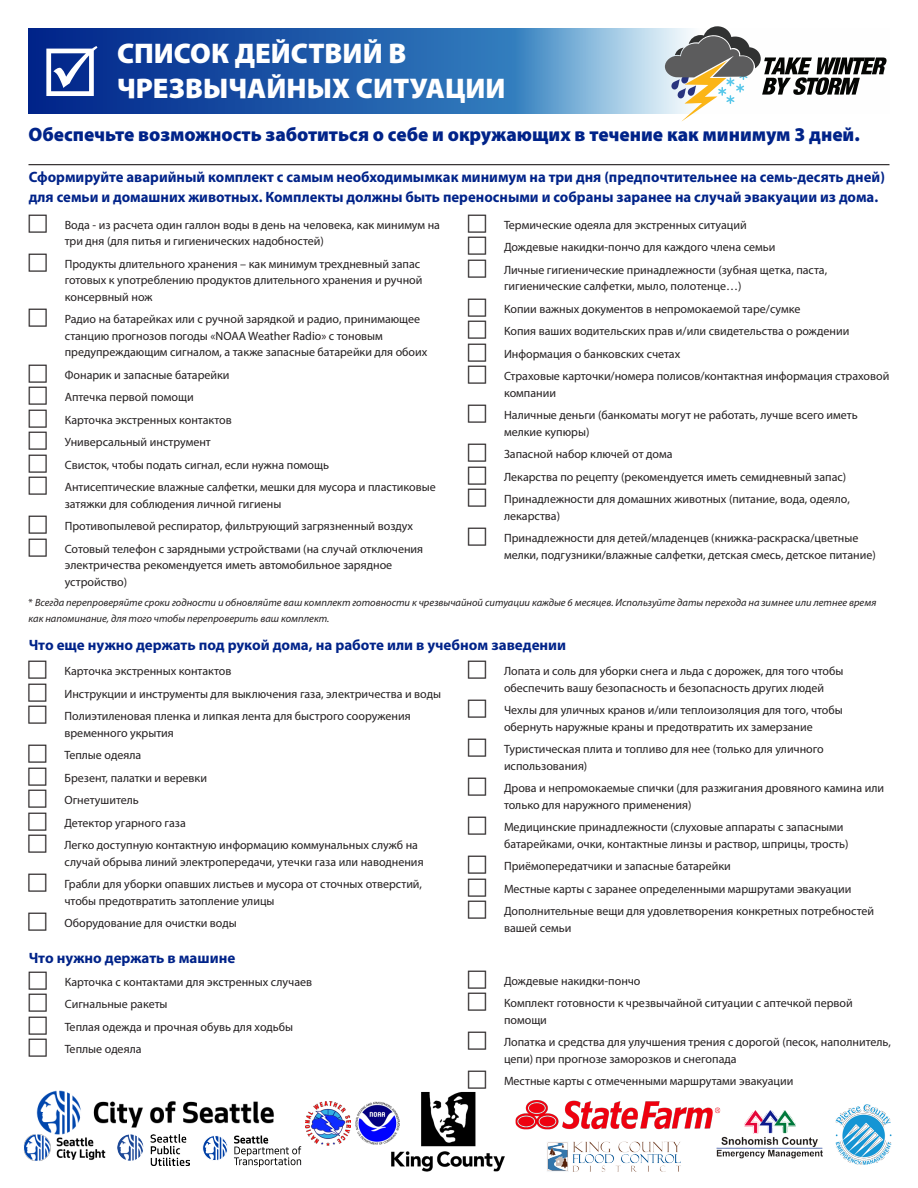
<style>
.page{position:relative;width:918px;height:1188px;background:#fff}
.page>*{position:absolute;margin:0;border:0;box-sizing:border-box;transform-origin:0 0}
.t1{font:900 28.5px/34.2px "Myriad Pro";color:#fff}
.t2{font:900 19.5px "Myriad Pro";color:#002389}
.t3{font:700 15px/19.5px "Myriad Pro";color:#002389}
.t4{font:12px/16.5px "Myriad Pro";color:#231f20}
.t5{font:italic 10.5px/16.2px "Myriad Pro";color:#231f20}
.s1{font-style:normal}
</style>
<div class="page">
<svg style="left:28px;top:28px;width:637px;height:85px;background:#356cb2"></svg>
<hr style="left:28px;top:164px;width:862px;height:1px;background:#231f20">
<svg style="left:46px;top:46px;width:51px;height:50px"></svg>
<img style="left:36px;top:1090px;width:238px;height:60px">
<img style="left:117px;top:1135px;width:73px;height:31px">
<img style="left:391px;top:1092px;width:114px;height:80px">
<img style="left:24px;top:1126px;width:88px;height:35px">
<svg style="left:234px;top:1136px;width:67px;height:31px"></svg>
<div style="left:203px;top:1135px;width:25px;height:26px;border:1px solid #fff;border-radius:50%"></div>
<svg style="left:205px;top:1136px;width:23px;height:25px"></svg>
<img style="left:515px;top:1100px;width:206px;height:30px">
<img style="left:547px;top:1141px;width:134px;height:31px">
<img style="left:715px;top:1110px;width:108px;height:49px">
<img style="left:835px;top:1104px;width:57px;height:61px">
<img style="left:305px;top:1101px;width:45px;height:45px">
<img style="left:356px;top:1101px;width:44px;height:43px">
<svg style="left:665px;top:26px;width:222px;height:96px"></svg>
<p class="t1" style="left:117px;top:36px;width:390px">СПИСОК ДЕЙСТВИЙ В<br>ЧРЕЗВЫЧАЙНЫХ СИТУАЦИИ</p>
<p class="t2" style="left:28px;top:122px;width:833px">Обеспечьте возможность заботиться о себе и окружающих в течение как минимум 3 дней.</p>
<p class="t3" style="left:29px;top:167px;width:858px">Сформируйте аварийный комплект с самым необходимымкак минимум на три дня (предпочтительнее на семь-десять дней) для семьи и домашних животных. Комплекты должны быть переносными и собраны заранее на случай эвакуации из дома.</p>
<p class="t4" style="left:504px;top:216px;width:244px">Термические одеяла для экстренных ситуаций</p>
<p class="t4" style="left:504px;top:239px;width:273px">Дождевые накидки-пончо для каждого члена семьи</p>
<p class="t4" style="left:504px;top:261px;width:325px">Личные гигиенические принадлежности (зубная щетка, паста, гигиенические салфетки, мыло, полотенце…)</p>
<p class="t4" style="left:504px;top:300px;width:298px">Копии важных документов в непромокаемой таре/сумке</p>
<p class="t4" style="left:504px;top:323px;width:347px">Копия ваших водительских прав и/или свидетельства о рождении</p>
<p class="t4" style="left:504px;top:345px;width:178px">Информация о банковских счетах</p>
<p class="t4" style="left:504px;top:368px;width:387px">Страховые карточки/номера полисов/контактная информация страховой компании</p>
<p class="t4" style="left:504px;top:407px;width:355px">Наличные деньги (банкоматы могут не работать, лучше всего иметь мелкие купюры)</p>
<p class="t4" style="left:504px;top:446px;width:170px">Запасной набор ключей от дома</p>
<p class="t4" style="left:504px;top:468px;width:344px">Лекарства по рецепту (рекомендуется иметь семидневный запас)</p>
<p class="t4" style="left:504px;top:491px;width:348px">Принадлежности для домашних животных (питание, вода, одеяло, лекарства)</p>
<p class="t4" style="left:504px;top:530px;width:373px">Принадлежности для детей/младенцев (книжка-раскраска/цветные мелки, подгузники/влажные салфетки, детская смесь, детское питание)</p>
<p class="t5" style="left:28px;top:594px;width:849px"><span class="s1">*</span> Всегда перепроверяйте сроки годности и обновляйте ваш комплект готовности к чрезвычайной ситуации каждые 6 месяцев. Используйте даты перехода на зимнее или летнее время как напоминание, для того чтобы перепроверить ваш комплект.</p>
<p class="t4" style="left:65px;top:216px;width:377px">Вода - из расчета один галлон воды в день на человека, как минимум на три дня (для питья и гигиенических надобностей)</p>
<p class="t4" style="left:65px;top:255px;width:359px">Продукты длительного хранения – как минимум трехдневный запас готовых к употреблению продуктов длительного хранения и ручной консервный нож</p>
<p class="t4" style="left:65px;top:311px;width:364px">Радио на батарейках или с ручной зарядкой и радио, принимающее станцию прогнозов погоды «NOAA Weather Radio» с тоновым предупреждающим сигналом, а также запасные батарейки для обоих</p>
<p class="t4" style="left:65px;top:366px;width:166px">Фонарик и запасные батарейки</p>
<p class="t4" style="left:65px;top:389px;width:130px">Аптечка первой помощи</p>
<p class="t4" style="left:65px;top:411px;width:168px">Карточка экстренных контактов</p>
<p class="t4" style="left:65px;top:434px;width:148px">Универсальный инструмент</p>
<p class="t4" style="left:65px;top:456px;width:266px">Свисток, чтобы подать сигнал, если нужна помощь</p>
<p class="t4" style="left:65px;top:479px;width:373px">Антисептические влажные салфетки, мешки для мусора и пластиковые затяжки для соблюдения личной гигиены</p>
<p class="t4" style="left:65px;top:518px;width:350px">Противопылевой респиратор, фильтрующий загрязненный воздух</p>
<p class="t4" style="left:65px;top:540px;width:360px">Сотовый телефон с зарядными устройствами (на случай отключения электричества рекомендуется иметь автомобильное зарядное устройство)</p>
<p class="t3" style="left:29px;top:634px;width:539px">Что еще нужно держать под рукой дома, на работе или в учебном заведении</p>
<p class="t4" style="left:64px;top:663px;width:168px">Карточка экстренных контактов</p>
<p class="t4" style="left:64px;top:685px;width:378px">Инструкции и инструменты для выключения газа, электричества и воды</p>
<p class="t4" style="left:64px;top:708px;width:348px">Полиэтиленовая пленка и липкая лента для быстрого сооружения временного укрытия</p>
<p class="t4" style="left:64px;top:747px;width:78px">Теплые одеяла</p>
<p class="t4" style="left:64px;top:769px;width:144px">Брезент, палатки и веревки</p>
<p class="t4" style="left:64px;top:792px;width:76px">Огнетушитель</p>
<p class="t4" style="left:64px;top:814px;width:123px">Детектор угарного газа</p>
<p class="t4" style="left:64px;top:837px;width:361px">Легко доступную контактную информацию коммунальных служб на случай обрыва линий электропередачи, утечки газа или наводнения</p>
<p class="t4" style="left:64px;top:876px;width:359px">Грабли для уборки опавших листьев и мусора от сточных отверстий, чтобы предотвратить затопление улицы</p>
<p class="t4" style="left:64px;top:915px;width:174px">Оборудование для очистки воды</p>
<p class="t4" style="left:504px;top:663px;width:341px">Лопата и соль для уборки снега и льда с дорожек, для того чтобы обеспечить вашу безопасность и безопасность других людей</p>
<p class="t4" style="left:504px;top:702px;width:340px">Чехлы для уличных кранов и/или теплоизоляция для того, чтобы обернуть наружные краны и предотвратить их замерзание</p>
<p class="t4" style="left:504px;top:741px;width:321px">Туристическая плита и топливо для нее (только для уличного использования)</p>
<p class="t4" style="left:504px;top:780px;width:382px">Дрова и непромокаемые спички (для разжигания дровяного камина или только для наружного применения)</p>
<p class="t4" style="left:504px;top:819px;width:346px">Медицинские принадлежности (слуховые аппараты с запасными батарейками, очки, контактные линзы и раствор, шприцы, трость)</p>
<p class="t4" style="left:504px;top:858px;width:228px">Приёмопередатчики и запасные батарейки</p>
<p class="t4" style="left:504px;top:880px;width:349px">Местные карты с заранее определенными маршрутами эвакуации</p>
<p class="t4" style="left:504px;top:903px;width:372px">Дополнительные вещи для удовлетворения конкретных потребностей вашей семьи</p>
<p class="t3" style="left:29px;top:948px;width:208px">Что нужно держать в машине</p>
<p class="t4" style="left:65px;top:973px;width:249px">Карточка с контактами для экстренных случаев</p>
<p class="t4" style="left:65px;top:996px;width:104px">Сигнальные ракеты</p>
<p class="t4" style="left:65px;top:1018px;width:230px">Теплая одежда и прочная обувь для ходьбы</p>
<p class="t4" style="left:65px;top:1041px;width:78px">Теплые одеяла</p>
<p class="t4" style="left:504px;top:972px;width:138px">Дождевые накидки-пончо</p>
<p class="t4" style="left:504px;top:995px;width:350px">Комплект готовности к чрезвычайной ситуации с аптечкой первой помощи</p>
<p class="t4" style="left:504px;top:1034px;width:388px">Лопатка и средства для улучшения трения с дорогой (песок, наполнитель, цепи) при прогнозе заморозков и снегопада</p>
<p class="t4" style="left:504px;top:1073px;width:291px">Местные карты с отмеченными маршрутами эвакуации</p>
</div>
